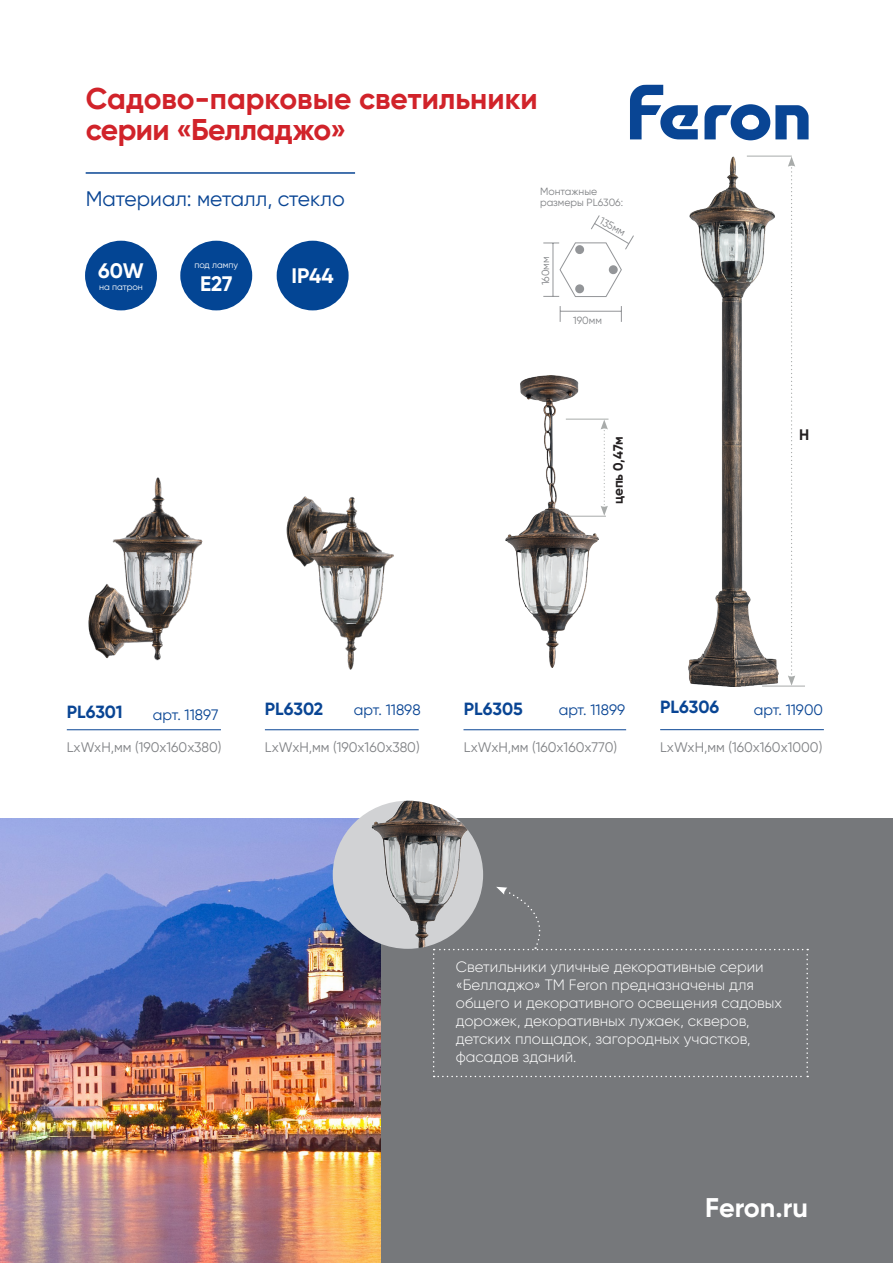
<style>
.page{position:relative;width:893px;height:1263px;background:#fff}
.page>*{position:absolute;margin:0;border:0;box-sizing:border-box;transform-origin:0 0}
.t1{font:700 30px "Gilroy";letter-spacing:-.005em;color:#d1232a}
.t2{font:700 27px "Gilroy";color:#fff}
.t3{font:21px "Gilroy";color:#094594}
.t4{font:700 21px "Gilroy";color:#fff}
.t5{font:700 17.7px "Gilroy";letter-spacing:-.005em;color:#094594}
.t6{font:700 15.3px "Gilroy";color:#231f20}
.t7{font:15.15px "Gilroy";color:#094594}
.Заголовок1{font:300 15px/18px "Gilroy";color:#fff}
.t8{font:13.8px "Gilroy";color:#808285}
.t9{font:700 13.5px "Gilroy";color:#231f20}
.t10{font:10.5px "Gilroy";color:#808285}
.t11{font:9px "Gilroy";color:#fff}
</style>
<div class="page">
<div style="left:0;top:819px;width:893px;height:444px;background:#76787b"></div>
<img style="left:0;top:819px;width:380px;height:444px">
<img style="left:88px;top:477px;width:115px;height:184px">
<img style="left:286px;top:496px;width:108px;height:174px">
<hr style="left:86px;top:172px;width:269px;height:2px;background:#094594">
<svg style="left:704px;top:104px;width:105px;height:36px"></svg>
<svg style="left:630px;top:85px;width:68px;height:54px"></svg>
<div style="left:85px;top:241px;width:72px;height:69px;background:#034594;border-radius:50%"></div>
<div style="left:180px;top:241px;width:72px;height:69px;background:#034594;border-radius:50%"></div>
<div style="left:277px;top:241px;width:72px;height:69px;background:#034594;border-radius:50%"></div>
<hr style="left:67px;top:729px;width:154px;height:1px;background:#094594">
<hr style="left:265px;top:729px;width:154px;height:1px;background:#094594">
<hr style="left:463px;top:729px;width:163px;height:1px;background:#094594">
<hr style="left:660px;top:729px;width:164px;height:1px;background:#094594">
<img style="left:506px;top:375px;width:93px;height:293px">
<svg style="left:788px;top:157px;width:7px;height:529px"></svg>
<hr style="left:762px;top:686px;width:43px;height:1px;background:#a8abaa">
<hr style="left:747px;top:156px;width:45px;height:1px;background:#a8abaa">
<img style="left:688px;top:156px;width:90px;height:530px">
<svg style="left:543px;top:215px;width:91px;height:107px"></svg>
<svg style="left:601px;top:420px;width:7px;height:96px"></svg>
<hr style="left:566px;top:419px;width:42px;height:1px;background:#a8abaa">
<hr style="left:560px;top:516px;width:46px;height:1px;background:#a8abaa">
<div style="left:333px;top:801px;width:150px;height:148px;background:#d1d2d4;border-radius:50%"></div>
<img style="left:372px;top:801px;width:99px;height:148px">
<svg style="left:433px;top:887px;width:375px;height:190px"></svg>
<p class="t1" style="left:86px;top:80px;width:454px">Садово-парковые светильники</p>
<p class="t1" style="left:86px;top:111px;width:262px">серии «Белладжо»</p>
<p class="t3" style="left:86px;top:186px;width:261px">Материал: металл, стекло</p>
<p class="t10" style="left:540px;top:185px;width:59px">Монтажные</p>
<p class="t10" style="left:540px;top:196px;width:85px">размеры PL6306:</p>
<p class="t10" style="left:604px;top:214px;width:29px;rotate:29deg">135мм</p>
<p class="t4" style="left:98px;top:257px;width:47px">60W</p>
<p class="t11" style="left:99px;top:281px;width:45px">на патрон</p>
<p class="t4" style="left:200px;top:270px;width:34px">E27</p>
<p class="t11" style="left:194px;top:259px;width:45px">под лампу</p>
<p class="t4" style="left:292px;top:263px;width:44px">IP44</p>
<p class="t10" style="left:539px;top:285px;width:30px;rotate:-90deg">160мм</p>
<p class="t10" style="left:573px;top:314px;width:30px">190мм</p>
<p class="t9" style="left:610px;top:504px;width:70px;rotate:-90deg">цепь 0,47м</p>
<p class="t6" style="left:799px;top:425px;width:12px">H</p>
<p class="t5" style="left:67px;top:701px;width:57px">PL6301</p>
<p class="t7" style="left:153px;top:705px;width:67px">арт. 11897</p>
<p class="t8" style="left:67px;top:739px;width:156px">LxWxH,мм (190x160x380)</p>
<p class="t5" style="left:265px;top:698px;width:60px">PL6302</p>
<p class="t7" style="left:354px;top:701px;width:68px">арт. 11898</p>
<p class="t8" style="left:265px;top:739px;width:156px">LxWxH,мм (190x160x380)</p>
<p class="t5" style="left:464px;top:698px;width:60px">PL6305</p>
<p class="t7" style="left:559px;top:701px;width:68px">арт. 11899</p>
<p class="t8" style="left:464px;top:739px;width:155px">LxWxH,мм (160x160x770)</p>
<p class="t5" style="left:660px;top:695px;width:61px">PL6306</p>
<p class="t7" style="left:754px;top:701px;width:71px">арт. 11900</p>
<p class="t8" style="left:660px;top:739px;width:164px">LxWxH,мм (160x160x1000)</p>
<p class="Заголовок1" style="left:456px;top:957px;width:328px">Светильники уличные декоративные серии «Белладжо» TM Feron предназначены для общего и декоративного освещения садовых дорожек, декоративных лужаек, скверов, детских площадок, загородных участков, фасадов зданий.</p>
<p class="t2" style="left:705px;top:1190px;width:104px">Feron.ru</p>
</div>
